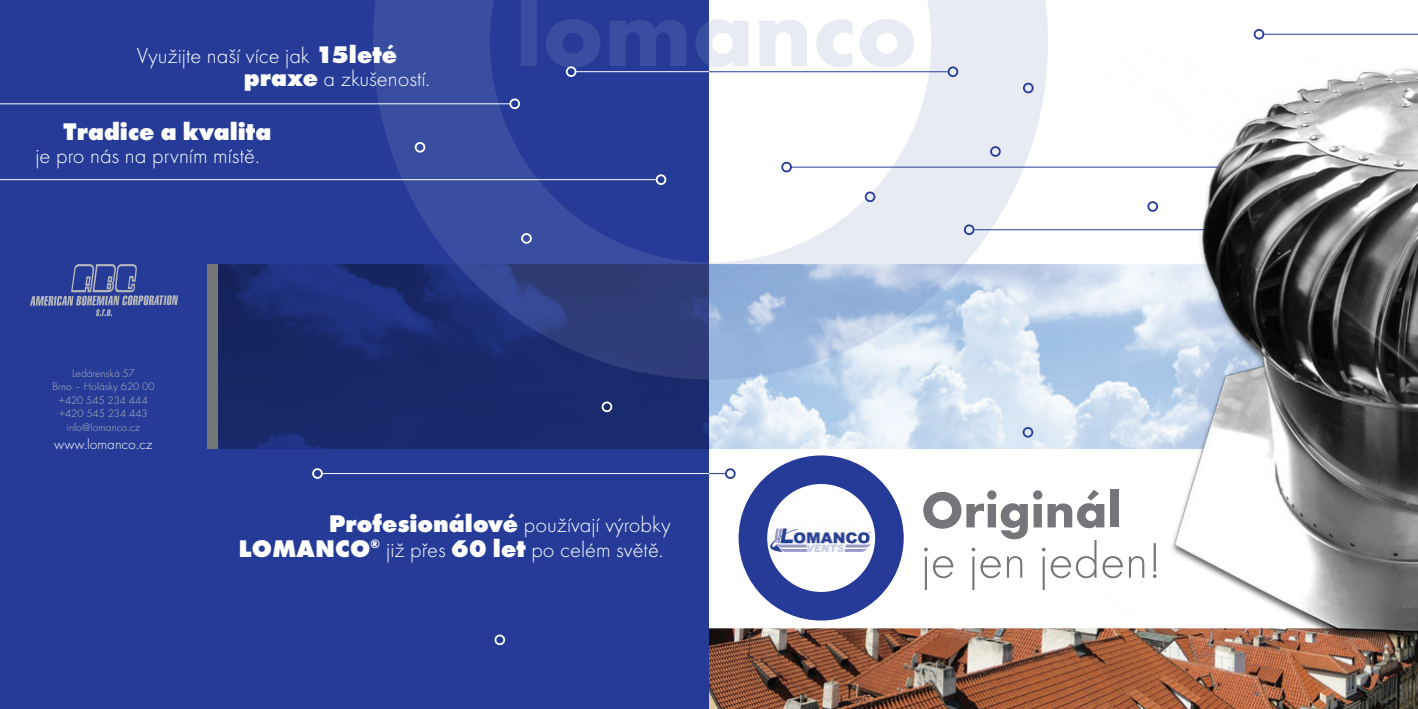
<style>
.page{position:relative;width:1418px;height:709px;background:#fff}
.page>*{position:absolute;margin:0;border:0;box-sizing:border-box;transform-origin:0 0}
.t1{font:51.75px "Futura TOT Ligh";color:#757679}
.t2{font:700 51.75px "Futura TOT";color:#757679}
.t3{font:700 25px "Futura TOT Extr";color:#fff}
.t4{font:22.5px/22.5px "Futura TOT Ligh";color:#fff}
.t5{font:15px "Futura TOT Ligh";color:#fff}
.t6{font:11.25px/13.5px "Futura TOT Ligh";color:#b6b7bb;text-align:center}
.s1{font-family:"Futura TOT Extr";font-weight:700;font-size:25px}
</style>
<div class="page">
<div style="left:0;top:0;width:709px;height:709px;background:#253b97"></div>
<img style="left:217px;top:264px;width:884px;height:185px">
<img style="left:709px;top:628px;width:708px;height:81px">
<div style="left:207px;top:264px;width:10px;height:185px;background:#757679"></div>
<svg style="left:30px;top:264px;width:148px;height:52px"></svg>
<svg style="left:373px;top:0;width:336px;height:379px"></svg>
<svg style="left:709px;top:0;width:339px;height:379px"></svg>
<svg style="left:1253px;top:29px;width:11px;height:11px"></svg>
<hr style="left:1262px;top:34px;width:155px;height:1px;background:#253b97">
<svg style="left:1022px;top:427px;width:11px;height:10px"></svg>
<svg style="left:963px;top:224px;width:11px;height:11px"></svg>
<svg style="left:781px;top:162px;width:11px;height:10px"></svg>
<svg style="left:1022px;top:83px;width:11px;height:10px"></svg>
<svg style="left:990px;top:146px;width:10px;height:11px"></svg>
<svg style="left:864px;top:191px;width:11px;height:11px"></svg>
<hr style="left:790px;top:167px;width:627px;height:1px;background:#253b97">
<hr style="left:974px;top:229px;width:443px;height:1px;background:#253b97">
<svg style="left:947px;top:66px;width:11px;height:11px"></svg>
<hr style="left:709px;top:72px;width:238px;height:1px;background:#253b97">
<svg style="left:312px;top:468px;width:11px;height:11px"></svg>
<svg style="left:521px;top:233px;width:11px;height:11px"></svg>
<svg style="left:566px;top:66px;width:10px;height:11px"></svg>
<svg style="left:494px;top:634px;width:11px;height:11px"></svg>
<svg style="left:415px;top:142px;width:10px;height:11px"></svg>
<svg style="left:509px;top:98px;width:11px;height:11px"></svg>
<svg style="left:655px;top:174px;width:11px;height:11px"></svg>
<hr style="left:0;top:104px;width:510px;height:1px;background:#fff">
<hr style="left:0;top:179px;width:655px;height:1px;background:#fff">
<hr style="left:321px;top:473px;width:388px;height:1px;background:#fff">
<svg style="left:601px;top:401px;width:11px;height:11px"></svg>
<hr style="left:574px;top:71px;width:135px;height:1px;background:#fff">
<svg style="left:709px;top:455px;width:194px;height:165px"></svg>
<img style="left:1101px;top:68px;width:316px;height:606px">
<p class="t4" style="left:244px;top:45px;width:188px;text-indent:-107px">Využijte naší více jak <span class="s1">15leté praxe</span> a zkušeností.</p>
<p class="t3" style="left:64px;top:117px;width:209px">Tradice a kvalita</p>
<p class="t4" style="left:35px;top:144px;width:226px">je pro nás na prvním místě.</p>
<p class="t6" style="left:52px;top:366px;width:104px">Ledárenská 57<br>Brno – Holásky 620 00 +420 545 234 444 +420 545 234 443 info@lomanco.cz</p>
<p class="t5" style="left:54px;top:435px;width:100px">www.lomanco.cz</p>
<p class="t4" style="left:239px;top:512px;width:433px;line-height:25px;text-indent:90px"><span class="s1">Profesionálové</span> používají výrobky<br><span class="s1">LOMANCO</span><sup>®</sup> již přes <span class="s1">60 let</span> po celém světě.</p>
<h1 class="t2" style="left:921px;top:478px;width:201px">Originál</h1>
<h1 class="t1" style="left:921px;top:531px;width:242px">je jen jeden!</h1>
</div>
